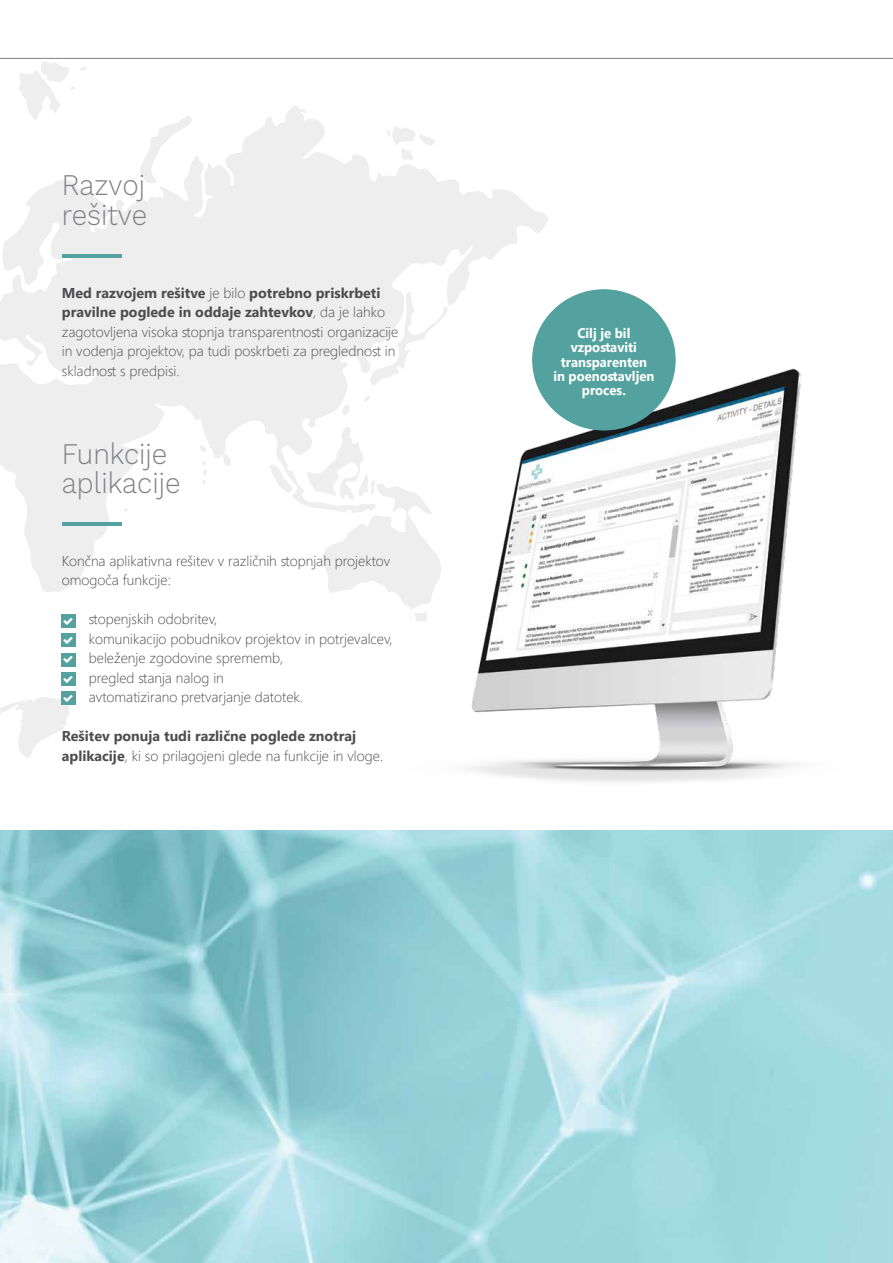
<style>
.page{position:relative;width:893px;height:1263px;background:#fff}
.page>*{position:absolute;margin:0;border:0;box-sizing:border-box;transform-origin:0 0}
.t1{font:300 29.55px/29.5px "Work Sans";color:#808285;scale:.94 1}
.t2{font:300 14.25px/19.5px "Segoe UI";color:#4d4d4f}
.t3{font:700 14.25px/19.5px "Segoe UI";color:#4d4d4f}
.t4{font:700 13.8px/14.1px "Segoe UI";color:#fff;text-align:center;scale:.95 1}
.s1{font-weight:700}
.s2{font-family:"Arial Narrow";font-weight:400}
.s3{font-weight:300}
</style>
<div class="page">
<svg style="left:0;top:106px;width:549px;height:487px;fill:#eee"></svg>
<svg style="left:369px;top:292px;width:79px;height:57px"></svg>
<svg style="left:137px;top:113px;width:56px;height:71px"></svg>
<svg style="left:269px;top:465px;width:24px;height:28px"></svg>
<svg style="left:306px;top:426px;width:31px;height:167px"></svg>
<svg style="left:387px;top:125px;width:48px;height:36px"></svg>
<svg style="left:130px;top:194px;width:4px;height:4px"></svg>
<svg style="left:18px;top:61px;width:70px;height:60px"></svg>
<svg style="left:124px;top:508px;width:4px;height:4px"></svg>
<svg style="left:202px;top:461px;width:7px;height:23px"></svg>
<hr style="left:62px;top:254px;width:60px;height:3px;background:#54a29f">
<hr style="left:62px;top:522px;width:60px;height:3px;background:#54a29f">
<hr style="left:0;top:58px;width:893px;height:1px;background:#808285">
<img style="left:0;top:830px;width:893px;height:433px">
<div style="left:61px;top:614px;width:14px;height:14px;background:#54a29f"></div>
<div style="left:61px;top:633px;width:14px;height:14px;background:#54a29f"></div>
<div style="left:61px;top:653px;width:14px;height:14px;background:#54a29f"></div>
<div style="left:61px;top:672px;width:14px;height:14px;background:#54a29f"></div>
<div style="left:61px;top:691px;width:14px;height:14px;background:#54a29f"></div>
<img style="left:337px;top:349px;width:464px;height:433px">
<div style="left:532px;top:289px;width:144px;height:141px;background:#54a29f;border-radius:50%"></div>
<svg style="left:0;top:697px;width:70px;height:60px"></svg>
<h1 class="t1" style="left:62px;top:172px;width:92px">Razvoj rešitve</h1>
<p class="t2" style="left:62px;top:281px;width:338px"><span class="s1">Med razvojem rešitve</span> je bilo <span class="s1">potrebno priskrbeti pravilne poglede in oddaje zahtevkov</span>, da je lahko zagotovljena visoka stopnja transparentnosti organizacije in vodenja projektov, pa tudi poskrbeti za preglednost in skladnost s predpisi.</p>
<h1 class="t1" style="left:62px;top:440px;width:128px">Funkcije aplikacije</h1>
<p class="t2" style="left:62px;top:550px;width:330px">Končna aplikativna rešitev v različnih stopnjah projektov omogoča funkcije:</p>
<p class="t2" style="left:62px;top:608px;width:157px"><span class="s2">■</span> stopenjskih odobritev,</p>
<p class="t2" style="left:62px;top:628px;width:332px"><span class="s2">■</span> komunikacijo pobudnikov projektov in potrjevalcev,</p>
<p class="t2" style="left:62px;top:647px;width:223px"><span class="s2">■</span> beleženje zgodovine sprememb,</p>
<p class="t2" style="left:62px;top:667px;width:164px"><span class="s2">■</span> pregled stanja nalog in</p>
<p class="t2" style="left:62px;top:686px;width:243px"><span class="s2">■</span> avtomatizirano pretvarjanje datotek.</p>
<p class="t3" style="left:62px;top:725px;width:323px">Rešitev ponuja tudi različne poglede znotraj aplikacije<span class="s3">, ki so prilagojeni glede na funkcije in vloge.</span></p>
<p class="t4" style="left:553px;top:325px;width:108px">Cilj je bil vzpostaviti transparenten in poenostavljen proces.</p>
</div>
